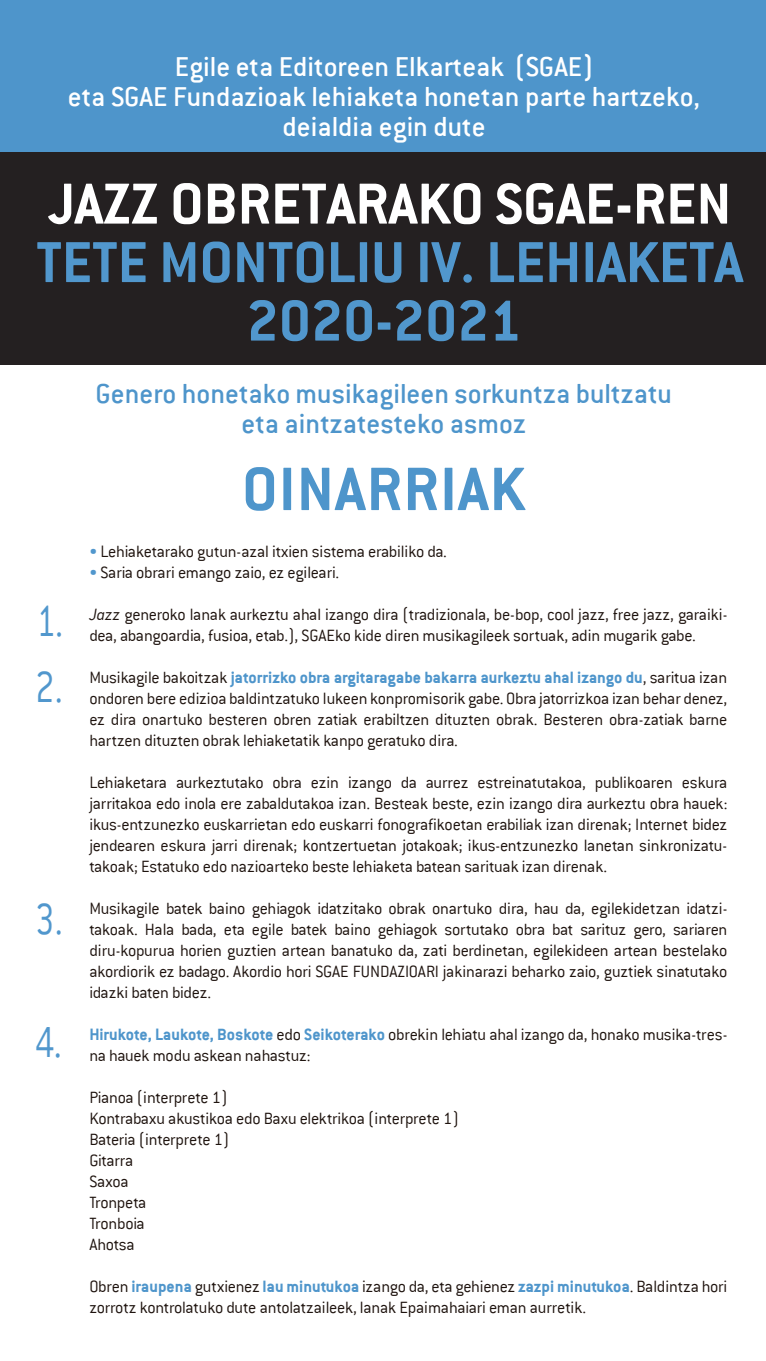
<style>
.page{position:relative;width:766px;height:1361px;background:#fff}
.page>*{position:absolute;margin:0;border:0;box-sizing:border-box;transform-origin:0 0}
.t1{font:700 67.2px "Conduit ITC";letter-spacing:.02em;color:#4e95cb}
.t2{font:700 63.3px/58.5px "Conduit ITC";color:#5197cd;text-align:center}
.t3{font:700 63.3px "Conduit ITC";color:#fff}
.t4{font:300 48px/65.7px "Conduit ITC";color:#5197cd;scale:.8 1}
.t5{font:500 30.15px/30px "Conduit ITC";color:#fff;text-align:center}
.t6{font:500 30.15px/30px "Conduit ITC";color:#4e95cb;text-align:center}
.t7{font:300 18px/21px "Conduit ITC";letter-spacing:-.015em;color:#1f140f}
.s1{color:#5197cd}
.s2{font-style:italic}
.s3{font-weight:700;color:#4e95cb}
</style>
<div class="page">
<div style="left:0;top:0;width:765px;height:190px;background:#4e95cb"></div>
<div style="left:0;top:153px;width:765px;height:212px;background:#242021"></div>
<h3 class="t5" style="left:68px;top:51px;width:633px">Egile eta Editoreen Elkarteak (SGAE)<br>eta SGAE Fundazioak lehiaketa honetan parte hartzeko, deialdia egin dute</h3>
<h2 class="t3" style="left:48px;top:167px;width:684px">JAZZ OBRETARAKO SGAE-REN</h2>
<h2 class="t2" style="left:36px;top:232px;width:708px">TETE MONTOLIU IV. LEHIAKETA<br>2020-2021</h2>
<h3 class="t6" style="left:95px;top:378px;width:577px">Genero honetako musikagileen sorkuntza bultzatu eta aintzatesteko asmoz</h3>
<h3 class="t4" style="left:35px;top:588px;width:37px">1.<br>2.</h3>
<h3 class="t4" style="left:35px;top:886px;width:36px">3.</h3>
<h3 class="t4" style="left:35px;top:1009px;width:35px">4.</h3>
<h1 class="t1" style="left:242px;top:450px;width:284px">OINARRIAK</h1>
<p class="t7" style="left:89px;top:540px;width:359px"><span class="s1">•</span> Lehiaketarako gutun-azal itxien sistema erabiliko da.</p>
<p class="t7" style="left:89px;top:561px;width:251px"><span class="s1">•</span> Saria obrari emango zaio, ez egileari.</p>
<p class="t7" style="left:89px;top:603px;width:639px"><span class="s2">Jazz</span> generoko lanak aurkeztu ahal izango dira (tradizionala, be-bop, cool jazz, free jazz, garaiki&shy;dea, abangoardia, fusioa, etab.), SGAEko kide diren musikagileek sortuak, adin mugarik gabe.</p>
<p class="t7" style="left:89px;top:666px;width:639px;text-align:justify">Musikagile bakoitzak <span class="s3">jatorrizko obra argitaragabe bakarra aurkeztu ahal izango du</span>, saritua izan ondoren bere edizioa baldintzatuko lukeen konpromisorik gabe. Obra jatorrizkoa izan behar denez, ez dira onartuko besteren obren zatiak erabiltzen dituzten obrak. Besteren obra-zatiak barne hartzen dituzten obrak lehiaketatik kanpo geratuko dira.</p>
<p class="t7" style="left:89px;top:771px;width:639px;text-align:justify">Lehiaketara aurkeztutako obra ezin izango da aurrez estreinatutakoa, publikoaren eskura jarritakoa edo inola ere zabaldutakoa izan. Besteak beste, ezin izango dira aurkeztu obra hauek: ikus-entzunezko euskarrietan edo euskarri fonografikoetan erabiliak izan direnak; Internet bidez jendearen eskura jarri direnak; kontzertuetan jotakoak; ikus-entzunezko lanetan sinkronizatu&shy;takoak; Estatuko edo nazioarteko beste lehiaketa batean sarituak izan direnak.</p>
<p class="t7" style="left:89px;top:898px;width:639px;text-align:justify">Musikagile batek baino gehiagok idatzitako obrak onartuko dira, hau da, egilekidetzan idatzi&shy;takoak. Hala bada, eta egile batek baino gehiagok sortutako obra bat sarituz gero, sariaren diru-kopurua horien guztien artean banatuko da, zati berdinetan, egilekideen artean bestelako akordiorik ez badago. Akordio hori SGAE FUNDAZIOARI jakinarazi beharko zaio, guztiek sinatutako idazki baten bidez.</p>
<p class="t7" style="left:89px;top:1024px;width:639px"><span class="s3">Hirukote, Laukote, Boskote</span> edo <span class="s3">Seikoterako</span> obrekin lehiatu ahal izango da, honako musika-tres&shy;na hauek modu askean nahastuz:</p>
<p class="t7" style="left:89px;top:1087px;width:371px">Pianoa (interprete 1)<br>Kontrabaxu akustikoa edo Baxu elektrikoa (interprete 1)<br>Bateria (interprete 1)<br>Gitarra<br>Saxoa<br>Tronpeta<br>Tronboia<br>Ahotsa</p>
<p class="t7" style="left:89px;top:1276px;width:639px">Obren <span class="s3">iraupena</span> gutxienez <span class="s3">lau minutukoa</span> izango da, eta gehienez <span class="s3">zazpi minutukoa</span>. Baldintza hori zorrotz kontrolatuko dute antolatzaileek, lanak Epaimahaiari eman aurretik.</p>
</div>
